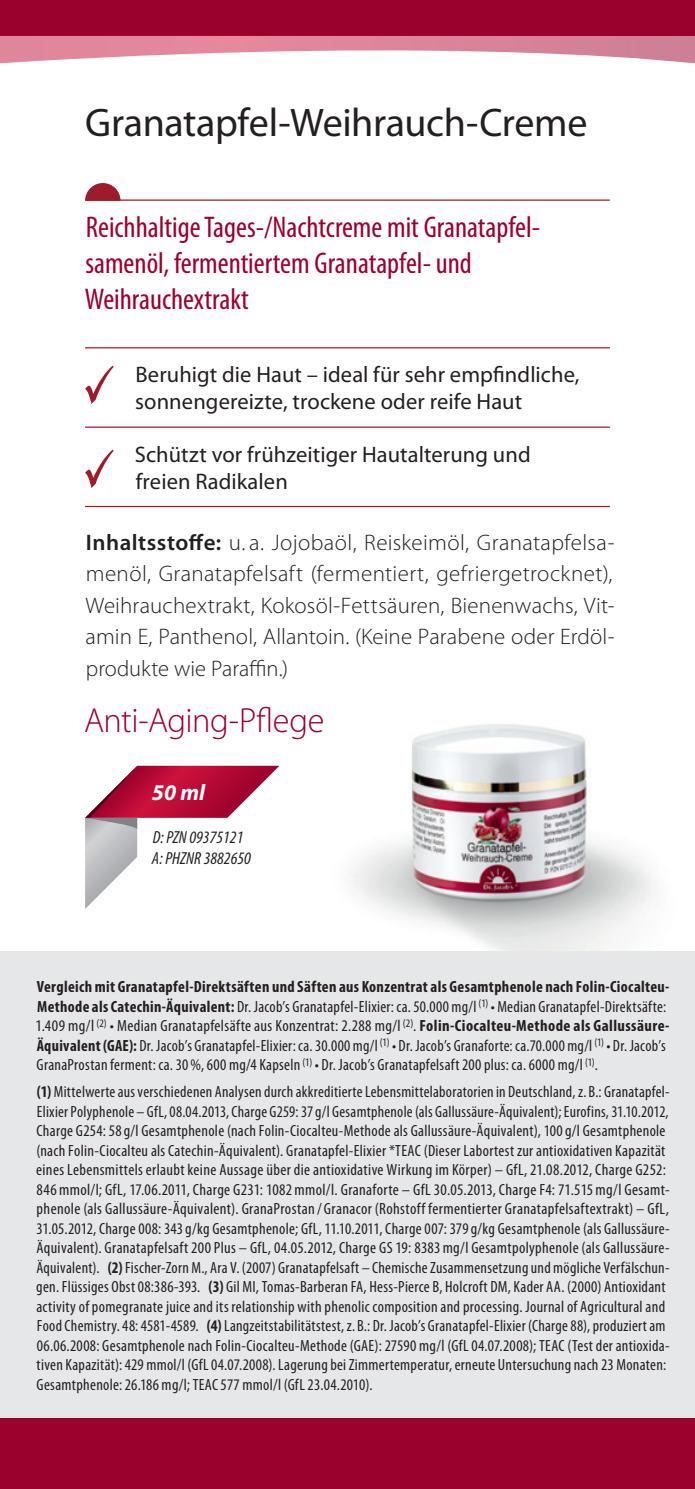
<style>
.page{position:relative;width:695px;height:1489px;background:#fff}
.page>*{position:absolute;margin:0;border:0;box-sizing:border-box;transform-origin:0 0}
._01_DrJM_Copy_Headli{font:40px "Myriad Pro";letter-spacing:-.01em;color:#231f20}
._02_DrJM_SubHead{font:300 35px "Myriad Pro";letter-spacing:-.015em;color:#9a012c}
._03_DrJM_Copy_Strapl{font:condensed 30px/36px "Myriad Pro";color:#9a012c}
._05_DrJM_Copy_Block{font:300 22.5px/31.5px "Myriad Pro";letter-spacing:.005em;color:#231f20;text-align:justify}
.DrJM_Vorteile{font:22.5px/27px "Myriad Pro";letter-spacing:.005em;color:#231f20}
._07a_DrJM_Produktein{font:italic 700 22.5px "Myriad Pro";color:#fff}
._07b_DrJM_Art-Nr{font:italic condensed 17.5px/21px "Myriad Pro";color:#231f20}
._08_DrJM_Pflichttext{font:condensed 16.25px/19.5px "Myriad Pro";letter-spacing:.02em;color:#231f20}
.s1{font-weight:600}
.s2{font-weight:700}
</style>
<div class="page">
<img style="left:351px;top:724px;width:302px;height:227px">
<div style="left:0;top:0;width:694px;height:35px;background:#9a012c"></div>
<svg style="left:0;top:35px;width:694px;height:29px"></svg>
<div style="left:0;top:1417px;width:694px;height:71px;background:#9a012c"></div>
<svg style="left:85px;top:765px;width:194px;height:143px"></svg>
<svg style="left:85px;top:183px;width:35px;height:16px"></svg>
<hr style="left:85px;top:199px;width:524px;height:2px;background:#9d1b2a">
<hr style="left:85px;top:347px;width:524px;height:1px;background:#9d1b2a">
<hr style="left:85px;top:426px;width:524px;height:2px;background:#9d1b2a">
<hr style="left:85px;top:506px;width:524px;height:1px;background:#9d1b2a">
<svg style="left:85px;top:365px;width:28px;height:39px"></svg>
<svg style="left:85px;top:449px;width:28px;height:39px"></svg>
<div style="left:0;top:951px;width:694px;height:466px;background:#e6e7e9"></div>
<p class="_01_DrJM_Copy_Headli" style="left:85px;top:98px;width:503px">Granatapfel-Weihrauch-Creme</p>
<p class="_03_DrJM_Copy_Strapl" style="left:85px;top:208px;width:455px">Reichhaltige Tages-/Nachtcreme mit Granatapfel&shy;samenöl, fermentiertem Granatapfel- und<br>Weihrauchextrakt</p>
<p class="DrJM_Vorteile" style="left:135px;top:361px;width:446px">Beruhigt die Haut – ideal für sehr empfindliche, sonnengereizte, trockene oder reife Haut</p>
<p class="DrJM_Vorteile" style="left:135px;top:440px;width:397px">Schützt vor frühzeitiger Hautalterung und freien Radikalen</p>
<p class="_05_DrJM_Copy_Block" style="left:85px;top:526px;width:530px"><span class="s1">Inhaltsstoffe:</span> u. a. Jojobaöl, Reiskeimöl, Granatapfelsa&shy;menöl, Granatapfelsaft (fermentiert, gefriergetrocknet), Weihrauchextrakt, Kokosöl-Fettsäuren, Bienenwachs, Vit&shy;amin E, Panthenol, Allantoin. (Keine Parabene oder Erdöl&shy;produkte wie Paraffin.)</p>
<p class="_02_DrJM_SubHead" style="left:84px;top:699px;width:242px">Anti-Aging-Pflege</p>
<p class="_07a_DrJM_Produktein" style="left:152px;top:778px;width:55px">50 ml</p>
<p class="_07b_DrJM_Art-Nr" style="left:152px;top:826px;width:100px">D: PZN 09375121<br>A: PHZNR 3882650</p>
<p class="_08_DrJM_Pflichttext" style="left:35px;top:977px;width:635px"><span class="s2">Vergleich mit Granatapfel-Direktsäften und Säften aus Konzentrat als Gesamtphenole nach Folin-Ciocalteu-Methode als Catechin-Äquivalent:</span> Dr. Jacob’s Granatapfel-Elixier: ca. 50.000 mg/l <sup>(1)</sup> • Median Granatapfel-Direktsäfte:<br>1.409 mg/l <sup>(2)</sup> • Median Granatapfelsäfte aus Konzentrat: 2.288 mg/l <sup>(2)</sup>. <span class="s2">Folin-Ciocalteu-Methode als Gallussäure-Äquivalent (GAE):</span> Dr. Jacob’s Granatapfel-Elixier: ca. 30.000 mg/l <sup>(1)</sup> • Dr. Jacob’s Granaforte: ca.70.000 mg/l <sup>(1)</sup> • Dr. Jacob’s GranaProstan ferment: ca. 30%, 600 mg/4 Kapseln <sup>(1)</sup> • Dr. Jacob’s Granatapfelsaft 200 plus: ca. 6000 mg/l <sup>(1)</sup>.</p>
<p class="_08_DrJM_Pflichttext" style="left:36px;top:1081px;width:635px"><span class="s2">(1)</span> Mittelwerte aus verschiedenen Analysen durch akkreditierte Lebensmittelaboratorien in Deutschland, z.B.: Granatapfel-Elixier Polyphenole – GfL, 08.04.2013, Charge G259: 37g/l Gesamtphenole (als Gallussäure-Äquivalent); Eurofins, 31.10.2012, Charge G254: 58g/l Gesamtphenole (nach Folin-Ciocalteu-Methode als Gallussäure-Äquivalent), 100g/l Gesamtphenole (nach Folin-Ciocalteu als Catechin-Äquivalent). Granatapfel-Elixier *TEAC (Dieser Labortest zur antioxidativen Kapazität eines Lebensmittels erlaubt keine Aussage über die antioxidative Wirkung im Körper) – GfL, 21.08.2012, Charge G252:<br>846mmol/l; GfL, 17.06.2011, Charge G231: 1082mmol/l. Granaforte – GfL 30.05.2013, Charge F4: 71.515mg/l Gesamt&shy;phenole (als Gallussäure-Äquivalent). GranaProstan / Granacor (Rohstoff fermentierter Granatapfelsaftextrakt) – GfL, 31.05.2012, Charge 008: 343g/kg Gesamtphenole; GfL, 11.10.2011, Charge 007: 379g/kg Gesamtphenole (als Gallussäure-Äquivalent). Granatapfelsaft 200 Plus – GfL, 04.05.2012, Charge GS 19: 8383mg/l Gesamtpolyphenole (als Gallussäure-Äquivalent). <span class="s2">(2)</span> Fischer-Zorn M., Ara V. (2007) Granatapfelsaft – Chemische Zusammensetzung und mögliche Verfälschun&shy;gen. Flüssiges Obst 08:386-393. <span class="s2">(3)</span> Gil MI, Tomas-Barberan FA, Hess-Pierce B, Holcroft DM, Kader AA. (2000) Antioxidant activity of pomegranate juice and its relationship with phenolic composition and processing. Journal of Agricultural and Food Chemistry. 48: 4581-4589. <span class="s2">(4)</span> Langzeitstabilitätstest, z.B.: Dr. Jacob’s Granatapfel-Elixier (Charge 88), produziert am 06.06.2008: Gesamtphenole nach Folin-Ciocalteu-Methode (GAE): 27590 mg/l (GfL 04.07.2008); TEAC (Test der antioxida&shy;tiven Kapazität): 429 mmol/l (GfL 04.07.2008). Lagerung bei Zimmertemperatur, erneute Untersuchung nach 23 Monaten:<br>Gesamtphenole: 26.186 mg/l; TEAC 577 mmol/l (GfL 23.04.2010).</p>
</div>
